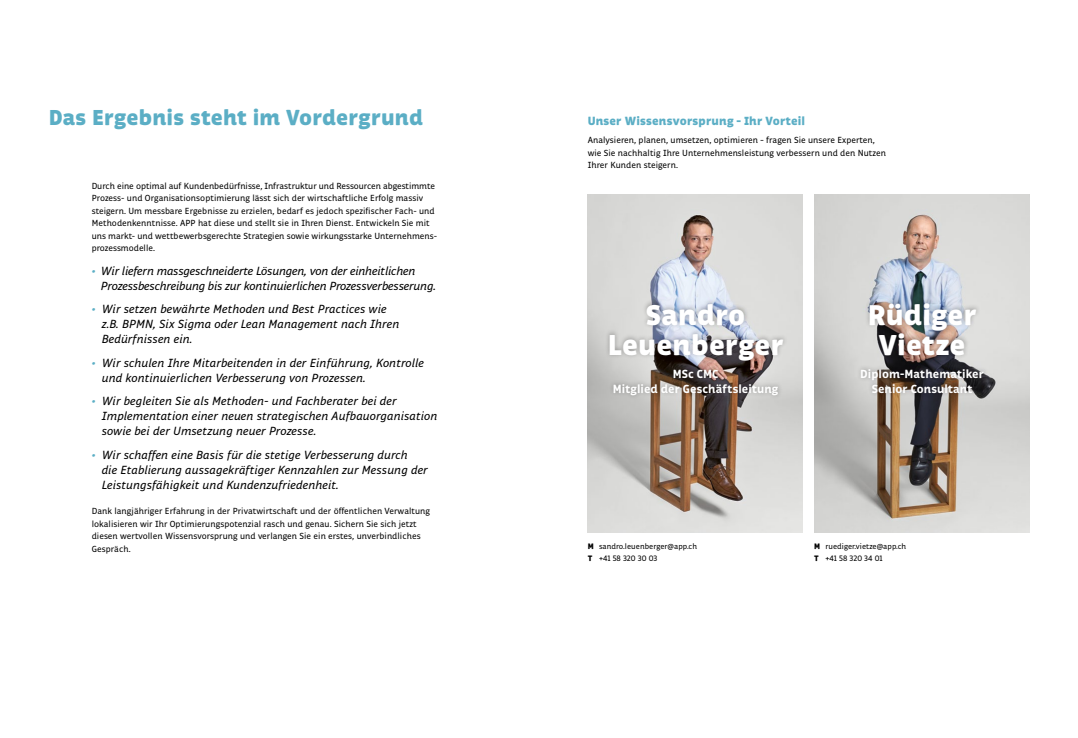
<style>
.page{position:relative;width:1078px;height:738px;background:#fff}
.page>*{position:absolute;margin:0;border:0;box-sizing:border-box;transform-origin:0 0}
.t1{font:900 29px/30px "Respublika FY";letter-spacing:.01em;color:#fff;text-align:center}
.t2{font:900 22px "Respublika FY";letter-spacing:.01em;color:#5baec5}
.t3{font:italic 12px/15px "Respublika FY";letter-spacing:.01em;color:#000}
.t4{font:italic 12px/15px "Respublika FY";letter-spacing:-.01em;color:#000}
.t5{font:800 12px/15px "Respublika FY";letter-spacing:.005em;color:#fff;text-align:center}
.t6{font:900 12px "Respublika FY";letter-spacing:.015em;color:#5baec5}
.t7{font:9px/12.5px "Respublika FY";letter-spacing:.005em;color:#000}
.t8{font:8px/11px "Respublika FY";letter-spacing:.005em;color:#000}
.s1{color:#5baec5}
.s2{font-weight:900}
</style>
<div class="page">
<img style="left:814px;top:194px;width:215px;height:338px">
<img style="left:587px;top:194px;width:215px;height:338px">
<div style="left:855px;top:297px;width:133px;height:100px;background:#000;opacity:.3"></div>
<div style="left:604px;top:298px;width:183px;height:102px;background:#000;opacity:.3"></div>
<h2 class="t2" style="left:49px;top:103px;width:375px">Das Ergebnis steht im Vordergrund</h2>
<h3 class="t6" style="left:587px;top:113px;width:219px">Unser Wissensvorsprung – Ihr Vorteil</h3>
<p class="t7" style="left:587px;top:134px;width:300px">Analysieren, planen, umsetzen, optimieren – fragen Sie unsere Experten, wie Sie nachhaltig Ihre Unternehmensleistung verbessern und den Nutzen<br>Ihrer Kunden steigern.</p>
<p class="t7" style="left:92px;top:179px;width:346px">Durch eine optimal auf Kundenbedürfnisse, Infrastruktur und Ressourcen abgestimmte Prozess- und Organisationsoptimierung lässt sich der wirtschaftliche Erfolg massiv steigern. Um messbare Ergebnisse zu erzielen, bedarf es jedoch spezifischer Fach- und Methodenkenntnisse. APP hat diese und stellt sie in Ihren Dienst. Entwickeln Sie mit uns markt- und wettbewerbsgerechte Strategien sowie wirkungsstarke Unternehmens&shy;prozessmodelle.</p>
<h3 class="t4" style="left:101px;top:263px;width:336px;text-indent:-9px"><span class="s1">•</span> Wir liefern massgeschneiderte Lösungen, von der einheitlichen<br>Prozessbeschreibung bis zur kontinuierlichen Prozessverbesserung.</h3>
<h3 class="t3" style="left:102px;top:302px;width:299px;text-indent:-10px"><span class="s1">•</span> Wir setzen bewährte Methoden und Best Practices wie z.B. BPMN, Six Sigma oder Lean Management nach Ihren<br>Bedürfnissen ein.</h3>
<h3 class="t3" style="left:102px;top:355px;width:324px;text-indent:-10px"><span class="s1">•</span> Wir schulen Ihre Mitarbeitenden in der Einführung, Kontrolle und kontinuierlichen Verbesserung von Prozessen.</h3>
<h3 class="t3" style="left:102px;top:394px;width:337px;text-indent:-10px"><span class="s1">•</span> Wir begleiten Sie als Methoden- und Fachberater bei der<br>Implementation einer neuen strategischen Aufbauorganisation sowie bei der Umsetzung neuer Prozesse.</h3>
<h3 class="t3" style="left:102px;top:447px;width:327px;text-indent:-10px"><span class="s1">•</span> Wir schaffen eine Basis für die stetige Verbesserung durch<br>die Etablierung aussagekräftiger Kennzahlen zur Messung der<br>Leistungsfähigkeit und Kundenzufriedenheit.</h3>
<p class="t7" style="left:92px;top:504px;width:340px">Dank langjähriger Erfahrung in der Privatwirtschaft und der öffentlichen Verwaltung lokalisieren wir Ihr Optimierungspotenzial rasch und genau. Sichern Sie sich jetzt diesen wertvollen Wissensvorsprung und verlangen Sie ein erstes, unverbindliches Gespräch.</p>
<h1 class="t1" style="left:607px;top:301px;width:177px">Sandro<br>Leuenberger</h1>
<h3 class="t5" style="left:612px;top:367px;width:167px">MSc CMC<br>Mitglied der Geschäftsleitung</h3>
<h1 class="t1" style="left:867px;top:301px;width:110px">Rüdiger<br>Vietze</h1>
<h3 class="t5" style="left:860px;top:367px;width:125px">Diplom-Mathematiker<br>Senior Consultant</h3>
<p class="t8" style="left:587px;top:541px;width:111px"><span class="s2">M</span> sandro.leuenberger@app.ch<br><span class="s2">T</span> +41 58 320 30 03</p>
<p class="t8" style="left:814px;top:541px;width:94px"><span class="s2">M</span> ruediger.vietze@app.ch<br><span class="s2">T</span> +41 58 320 34 01</p>
</div>
